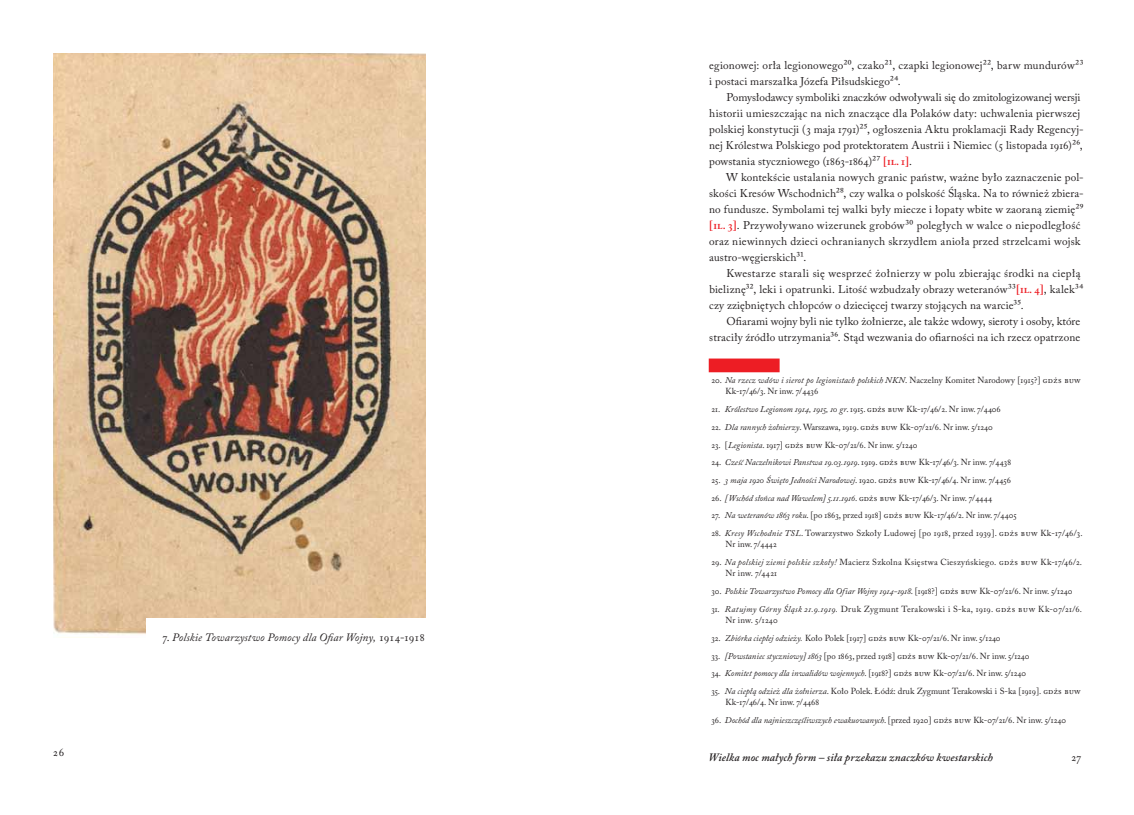
<style>
.page{position:relative;width:1134px;height:815px;background:#fff}
.page>*{position:absolute;margin:0;border:0;box-sizing:border-box;transform-origin:0 0}
.t1{font:11.25px/16px "Adobe Caslon Pro";letter-spacing:.015em;color:#231f20}
.t2{font:italic 600 11.25px "Adobe Caslon Pro";letter-spacing:.01em;color:#231f20}
.t3{font:italic 11.25px "Adobe Caslon Pro";letter-spacing:.015em;color:#231f20}
.t4{font:8.75px/11.2px "Adobe Caslon Pro";color:#231f20}
.t5{font:8.75px/11.2px "Adobe Caslon Pro";letter-spacing:.03em;color:#231f20}
.t6{font:8.75px/11.2px "Adobe Caslon Pro";letter-spacing:.02em;color:#231f20}
.t7{font:8.75px/11.2px "Adobe Caslon Pro";letter-spacing:.04em;color:#231f20}
.t8{font:italic 8.75px "Adobe Caslon Pro";color:#231f20}
.s1{font-style:normal}
.s2{font-weight:600;color:#ed1d24}
.s3{font-style:italic}
</style>
<div class="page">
<div style="left:709px;top:359px;width:71px;height:13px;background:#ed1d24"></div>
<img style="left:53px;top:53px;width:373px;height:582px">
<div style="left:146px;top:618px;width:293px;height:86px;background:#fff"></div>
<p class="t1" style="left:53px;top:744px;width:13px">26</p>
<p class="t3" style="left:162px;top:630px;width:264px"><span class="s1">7.</span> Polskie Towarzystwo Pomocy dla Ofiar Wojny, <span class="s1">1914-1918</span></p>
<p class="t1" style="left:709px;top:57px;width:376px">egionowej: orła legionowego20, czako21, czapki legionowej22, barw mundurów23 i postaci marszałka Józefa Piłsudskiego24.</p>
<p class="t1" style="left:709px;top:89px;width:376px;text-indent:17px">Pomysłodawcy symboliki znaczków odwoływali się do zmitologizowanej wersji historii umieszczając na nich znaczące dla Polaków daty: uchwalenia pierwszej polskiej konstytucji (3 maja 1791)25, ogłoszenia Aktu proklamacji Rady Regencyj&shy;nej Królestwa Polskiego pod protektoratem Austrii i Niemiec (5 listopada 1916)26, powstania styczniowego (1863-1864)27 <span class="s2">[il. 1]</span>.</p>
<p class="t1" style="left:709px;top:169px;width:376px;text-indent:17px">W kontekście ustalania nowych granic państw, ważne było zaznaczenie pol&shy;skości Kresów Wschodnich28, czy walka o polskość Śląska. Na to również zbiera&shy;no fundusze. Symbolami tej walki były miecze i łopaty wbite w zaoraną ziemię29 <span class="s2">[il. 3]</span>. Przywoływano wizerunek grobów30 poległych w walce o niepodległość oraz niewinnych dzieci ochranianych skrzydłem anioła przed strzelcami wojsk austro-węgierskich31.</p>
<p class="t1" style="left:709px;top:265px;width:376px;text-indent:17px">Kwestarze starali się wesprzeć żołnierzy w polu zbierając środki na ciepłą bieliznę32, leki i opatrunki. Litość wzbudzały obrazy weteranów33<span class="s2">[il. 4]</span>, kalek34 czy zziębniętych chłopców o dziecięcej twarzy stojących na warcie35.</p>
<p class="t1" style="left:709px;top:313px;width:372px;text-align:right">Ofiarami wojny byli nie tylko żołnierze, ale także wdowy, sieroty i osoby, które straciły źródło utrzymania36. Stąd wezwania do ofiarności na ich rzecz opatrzone</p>
<p class="t4" style="left:725px;top:374px;width:357px;text-indent:-14px">20. <span class="s3">Na rzecz wdów i sierot po legionistach polskich NKN</span>. Naczelny Komitet Narodowy [1915?] GDŻS BUW<br>Kk-17/46/3. Nr inw. 7/4436</p>
<p class="t4" style="left:711px;top:403px;width:291px">21. <span class="s3">Królestwo Legionom 1914, 1915, 10 gr</span>. 1915. GDŻS BUW Kk-17/46/2. Nr inw. 7/4406</p>
<p class="t4" style="left:711px;top:421px;width:283px">22. <span class="s3">Dla rannych żołnierzy</span>. Warszawa, 1919. GDŻS BUW Kk-07/21/6. Nr inw. 5/1240</p>
<p class="t4" style="left:711px;top:439px;width:207px">23. [<span class="s3">Legionista</span>. 1917] GDŻS BUW Kk-07/21/6. Nr inw. 5/1240</p>
<p class="t4" style="left:711px;top:457px;width:301px">24. <span class="s3">Cześć Naczelnikowi Panstwa 19.03.1919</span>. 1919. GDŻS BUW Kk-17/46/3. Nr inw. 7/4438</p>
<p class="t4" style="left:711px;top:474px;width:301px">25. <span class="s3">3 maja 1920 Święto Jedności Narodowej</span>. 1920. GDŻS BUW Kk-17/46/4. Nr inw. 7/4456</p>
<p class="t4" style="left:711px;top:492px;width:282px">26. <span class="s3">[Wschód słońca nad Wawelem] 5.11.1916</span>. GDŻS BUW Kk-17/46/3. Nr inw. 7/4444</p>
<p class="t4" style="left:711px;top:510px;width:306px">27. <span class="s3">Na weteranów 1863 roku</span>. [po 1863, przed 1918] GDŻS BUW Kk-17/46/2. Nr inw. 7/4405</p>
<p class="t6" style="left:726px;top:527px;width:359px;text-indent:-14px">28. <span class="s3">Kresy Wschodnie TSL</span>. Towarzystwo Szkoły Ludowej [po 1918, przed 1939]. GDŻS BUW Kk-17/46/3.<br>Nr inw. 7/4442</p>
<p class="t5" style="left:726px;top:556px;width:358px;text-indent:-14px">29. <span class="s3">Na polskiej ziemi polskie szkoły!</span> Macierz Szkolna Księstwa Cieszyńskiego. GDŻS BUW Kk-17/46/2.<br>Nr inw. 7/4421</p>
<p class="t8" style="left:711px;top:586px;width:362px"><span class="s1">30.</span> Polskie Towarzystwo Pomocy dla Ofiar Wojny 1914-1918<span class="s1">. [1918?] GDŻS BUW Kk-07/21/6. Nr inw. 5/1240</span></p>
<p class="t7" style="left:726px;top:603px;width:358px;text-indent:-14px">31. <span class="s3">Ratujmy Górny Śląsk 21.9.1919.</span> Druk Zygmunt Terakowski i S-ka, 1919. GDŻS BUW Kk-07/21/6.<br>Nr inw. 5/1240</p>
<p class="t4" style="left:711px;top:632px;width:291px">32. <span class="s3">Zbiórka ciepłej odzieży.</span> Koło Polek [1917] GDŻS BUW Kk-07/21/6. Nr inw. 5/1240</p>
<p class="t4" style="left:711px;top:650px;width:320px">33. <span class="s3">[Powstaniec styczniowy] 1863</span> [po 1863, przed 1918] GDŻS BUW Kk-07/21/6. Nr inw. 5/1240</p>
<p class="t4" style="left:711px;top:668px;width:316px">34. <span class="s3">Komitet pomocy dla inwalidów wojennych</span>. [1918?] GDŻS BUW Kk-07/21/6. Nr inw. 5/1240</p>
<p class="t4" style="left:725px;top:685px;width:357px;text-indent:-14px">35. <span class="s3">Na ciepłą odzież dla żołnierza</span>. Koło Polek. Łódź: druk Zygmunt Terakowski i S-ka [1919]. GDŻS BUW<br>Kk-17/46/4. Nr inw. 7/4468</p>
<p class="t4" style="left:711px;top:714px;width:356px">36. <span class="s3">Dochód dla najnieszczęśliwszych ewakuowanych</span>. [przed 1920] GDŻS BUW Kk-07/21/6. Nr inw. 5/1240</p>
<p class="t2" style="left:708px;top:751px;width:286px">Wielka moc małych form – siła przekazu znaczków kwestarskich</p>
<p class="t1" style="left:1071px;top:750px;width:11px">27</p>
</div>
